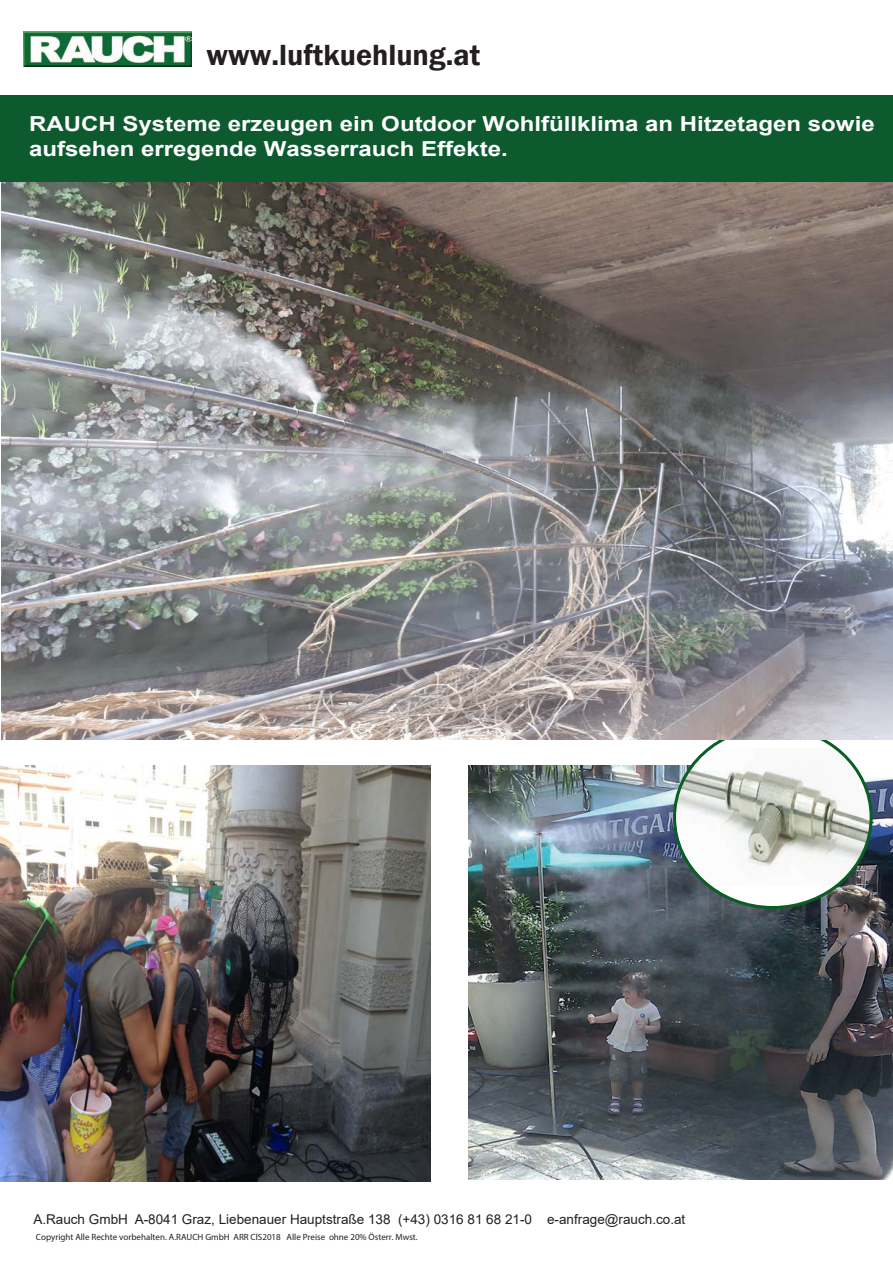
<style>
.page{position:relative;width:893px;height:1263px;background:#fff}
.page>*{position:absolute;margin:0;border:0;box-sizing:border-box;transform-origin:0 0}
.t1{font:30px "Franklin Gothic Demi";color:#231f20}
.t2{font:700 20.7px/24.8px "Arial";color:#fff;scale:1.16 1}
.t3{font:13.5px "Arial";color:#231f20}
.t4{font:9px "Myriad Pro";color:#231f20}
</style>
<div class="page">
<img style="left:469px;top:766px;width:424px;height:414px">
<img style="left:23px;top:31px;width:169px;height:35px">
<div style="left:0;top:95px;width:893px;height:87px;background:#0d5a2f"></div>
<div style="left:674px;top:727px;width:197px;height:180px;background:#fff;border-radius:50%"></div>
<img style="left:674px;top:748px;width:197px;height:137px">
<img style="left:1px;top:182px;width:892px;height:558px">
<img style="left:0;top:766px;width:430px;height:415px">
<h1 class="t1" style="left:206px;top:37px;width:275px">www.luftkuehlung.at</h1>
<p class="t2" style="left:29px;top:112px;width:730px">RAUCH Systeme erzeugen ein Outdoor Wohlfüllklima an Hitzetagen sowie aufsehen erregende Wasserrauch Effekte.</p>
<p class="t3" style="left:33px;top:1210px;width:653px">A.Rauch GmbH A-8041 Graz, Liebenauer Hauptstraße 138 (+43) 0316 81 68 21-0 e-anfrage@rauch.co.at</p>
<p class="t4" style="left:36px;top:1231px;width:383px">Copyright Alle Rechte vorbehalten. A.RAUCH GmbH ARR ClS2018 Alle Preise ohne 20% Österr. Mwst.</p>
</div>
